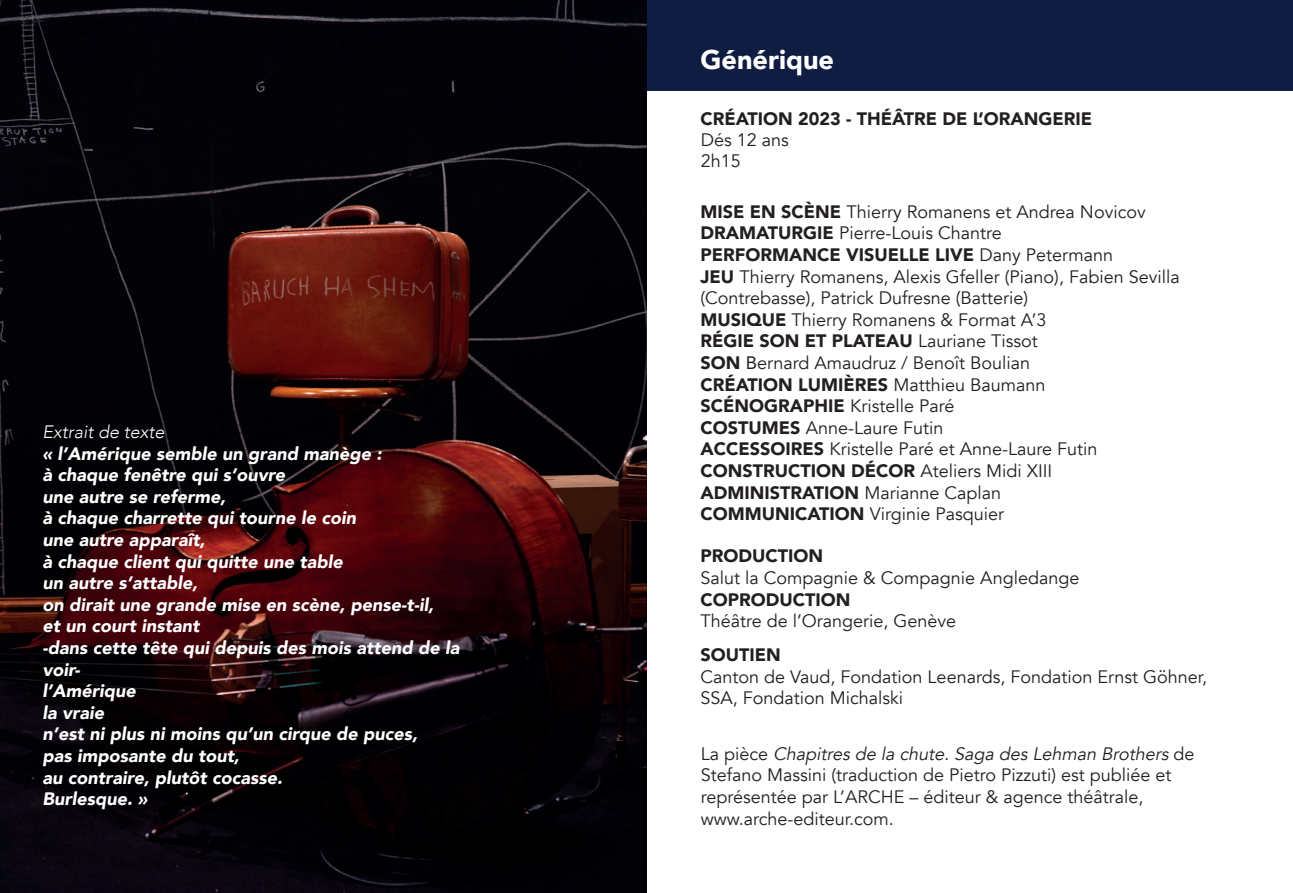
<style>
.page{position:relative;width:1293px;height:893px;background:#fff}
.page>*{position:absolute;margin:0;border:0;box-sizing:border-box;transform-origin:0 0}
.t1{font:900 27px "Avenir";color:#fff}
.t2{font:18px/21.6px "Avenir";color:#231f20}
.t3{font:italic 900 18px/21.6px "Avenir";color:#fff}
.t4{font:900 18px "Avenir";color:#231f20}
.t5{font:italic 300 18px "Avenir";color:#fff}
.s1{font-weight:900}
.s2{font-style:inherit}
.s3{font-style:italic}
</style>
<div class="page">
<div style="left:638px;top:0;width:655px;height:91px;background:#101d42"></div>
<img style="left:0;top:0;width:646px;height:893px">
<p class="t5" style="left:43px;top:421px;width:124px">Extrait de texte</p>
<p class="t3" style="left:43px;top:442px;width:418px">« l’Amérique semble un grand manège :<br>à chaque fenêtre qui s’ouvre<br>une autre se referme,<br>à chaque charrette qui tourne le coin<br>une autre apparaît,<br>à chaque client qui quitte une table<br>un autre s’attable,<br>on dirait une grande mise en scène, pense-t-il,<br>et un court instant<br>-dans cette tête qui depuis des mois attend de la voir-<br>l’Amérique<br>la vraie<br>n’est ni plus ni moins qu’un cirque de puces,<br>pas imposante du tout,<br>au contraire, plutôt cocasse.<br>Burlesque. »</p>
<h1 class="t1" style="left:700px;top:37px;width:135px">Générique</h1>
<p class="t4" style="left:700px;top:104px;width:393px">CRÉATION 2023 - THÉÂTRE DE L’ORANGERIE</p>
<p class="t2" style="left:701px;top:129px;width:90px">Dés 12 ans<br>2h15</p>
<p class="t2" style="left:700px;top:201px;width:481px"><span class="s1">MISE EN SCÈNE</span> Thierry Romanens et Andrea Novicov <span class="s1">DRAMATURGIE</span> Pierre-Louis Chantre<br><span class="s1">PERFORMANCE VISUELLE LIVE</span> Dany Petermann<br><span class="s1">JEU</span> Thierry Romanens, Alexis Gfeller (Piano), Fabien Sevilla (Contrebasse), Patrick Dufresne (Batterie)<br><span class="s1">MUSIQUE</span> Thierry Romanens &amp; Format A’3<br><span class="s1">RÉGIE SON ET PLATEAU</span> Lauriane Tissot<br><span class="s1">SON</span> <span class="s2">B</span>ernard Amaudruz / Benoît Boulian<br><span class="s1">CRÉATION LUMIÈRES</span> Matthieu Baumann <span class="s1">SCÉNOGRAPHIE</span> Kristelle Paré<br><span class="s1">COSTUMES</span> Anne-Laure Futin<br><span class="s1">ACCESSOIRES</span> Kristelle Paré et Anne-Laure Futin <span class="s1">CONSTRUCTION DÉCOR</span> Ateliers Midi XIII <span class="s1">ADMINISTRATION</span> Marianne Caplan<br><span class="s1">COMMUNICATION</span> Virginie Pasquier</p>
<p class="t4" style="left:700px;top:541px;width:124px">PRODUCTION</p>
<p class="t2" style="left:700px;top:567px;width:380px">Salut la Compagnie &amp; Compagnie Angledange</p>
<p class="t4" style="left:700px;top:584px;width:151px">COPRODUCTION</p>
<p class="t2" style="left:700px;top:611px;width:257px">Théâtre de l’Orangerie, Genève</p>
<p class="t4" style="left:700px;top:639px;width:82px">SOUTIEN</p>
<p class="t2" style="left:700px;top:666px;width:508px">Canton de Vaud, Fondation Leenards, Fondation Ernst Göhner,<br>SSA, Fondation Michalski</p>
<p class="t2" style="left:701px;top:743px;width:495px">L a p i è c e <span class="s3">Chapitres de la chute. Saga des Lehman Brothers</span> d e Stefano Massini (traduction de Pietro Pizzuti) est publiée et représentée par L’ARCHE – éditeur &amp; agence théâtrale, www.arche-editeur.com.</p>
</div>
